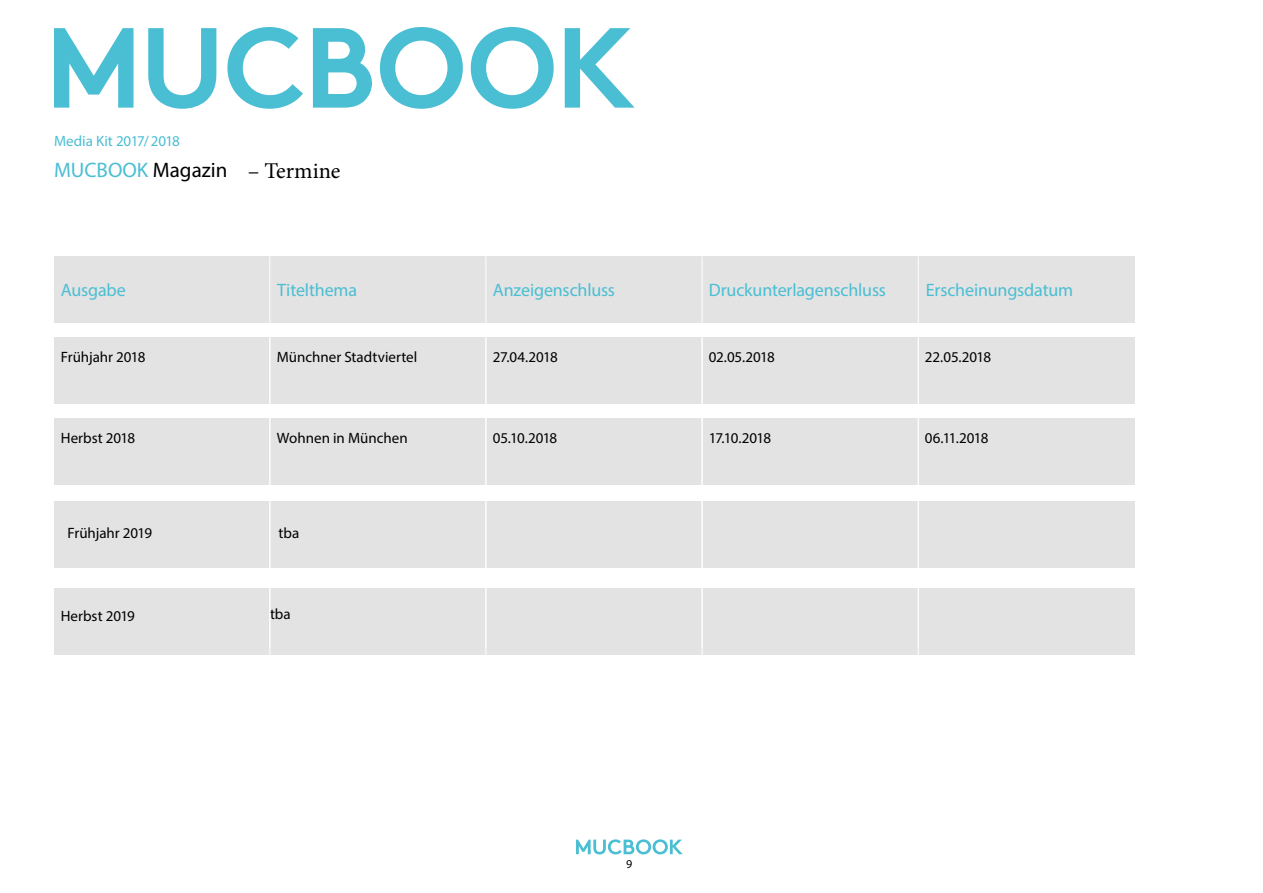
<style>
.page{position:relative;width:1263px;height:893px;background:#fff}
.page>*{position:absolute;margin:0;border:0;box-sizing:border-box;transform-origin:0 0}
.t1{font:22.5px "Minion Pro";color:#000}
.t2{font:21px "Myriad Pro";color:#4abed3}
.t3{font:18px "Myriad Pro";letter-spacing:-.01em;color:#4abed3}
.t4{font:15px "Myriad Pro";letter-spacing:-.005em;color:#000}
.t5{font:15px "Myriad Pro";letter-spacing:-.005em;color:#4abed3}
.t6{font:12px "Myriad Pro";color:#000}
.s1{color:#000}
</style>
<div class="page">
<svg style="left:54px;top:28px;width:79px;height:80px"></svg>
<svg style="left:565px;top:28px;width:69px;height:80px"></svg>
<svg style="left:148px;top:28px;width:68px;height:81px"></svg>
<svg style="left:227px;top:27px;width:76px;height:82px"></svg>
<svg style="left:313px;top:28px;width:59px;height:80px"></svg>
<svg style="left:380px;top:27px;width:83px;height:82px"></svg>
<svg style="left:471px;top:27px;width:83px;height:82px"></svg>
<svg style="left:576px;top:839px;width:107px;height:15px"></svg>
<div style="left:54px;top:257px;width:1080px;height:66px;background:#e3e3e3"></div>
<div style="left:54px;top:338px;width:1080px;height:66px;background:#e3e3e3"></div>
<div style="left:54px;top:501px;width:1080px;height:66px;background:#e3e3e3"></div>
<div style="left:54px;top:588px;width:1080px;height:66px;background:#e3e3e3"></div>
<div style="left:54px;top:419px;width:1080px;height:66px;background:#e3e3e3"></div>
<hr style="left:702px;top:257px;width:1px;height:391px;background:#fff">
<hr style="left:486px;top:257px;width:1px;height:391px;background:#fff">
<hr style="left:270px;top:257px;width:1px;height:391px;background:#fff">
<hr style="left:918px;top:257px;width:1px;height:391px;background:#fff">
<hr style="left:702px;top:338px;width:1px;height:391px;background:#fff">
<hr style="left:486px;top:338px;width:1px;height:391px;background:#fff">
<hr style="left:270px;top:338px;width:1px;height:391px;background:#fff">
<hr style="left:918px;top:338px;width:1px;height:391px;background:#fff">
<p class="t5" style="left:54px;top:132px;width:128px">Media Kit 2017/2018</p>
<h2 class="t2" style="left:54px;top:157px;width:175px">MUCBOOK <span class="s1">Magazin</span></h2>
<h1 class="t1" style="left:248px;top:156px;width:94px">– Termine</h1>
<p class="t3" style="left:61px;top:279px;width:66px">Ausgabe</p>
<p class="t3" style="left:277px;top:279px;width:81px">Titelthema</p>
<p class="t3" style="left:493px;top:279px;width:124px">Anzeigenschluss</p>
<p class="t3" style="left:709px;top:279px;width:179px">Druckunterlagenschluss</p>
<p class="t3" style="left:926px;top:279px;width:149px">Erscheinungsdatum</p>
<p class="t4" style="left:61px;top:348px;width:86px">Frühjahr 2018</p>
<p class="t4" style="left:277px;top:348px;width:142px">Münchner Stadtviertel</p>
<p class="t4" style="left:493px;top:348px;width:66px">27.04.2018</p>
<p class="t4" style="left:709px;top:348px;width:67px">02.05.2018</p>
<p class="t4" style="left:925px;top:348px;width:68px">22.05.2018</p>
<p class="t4" style="left:61px;top:429px;width:76px">Herbst 2018</p>
<p class="t4" style="left:277px;top:429px;width:132px">Wohnen in München</p>
<p class="t4" style="left:493px;top:429px;width:66px">05.10.2018</p>
<p class="t4" style="left:709px;top:429px;width:64px">17.10.2018</p>
<p class="t4" style="left:925px;top:429px;width:65px">06.11.2018</p>
<p class="t4" style="left:68px;top:523px;width:86px">Frühjahr 2019</p>
<p class="t4" style="left:278px;top:523px;width:22px">tba</p>
<p class="t4" style="left:61px;top:607px;width:76px">Herbst 2019</p>
<p class="t4" style="left:270px;top:604px;width:22px">tba</p>
<p class="t6" style="left:626px;top:857px;width:8px">9</p>
</div>
